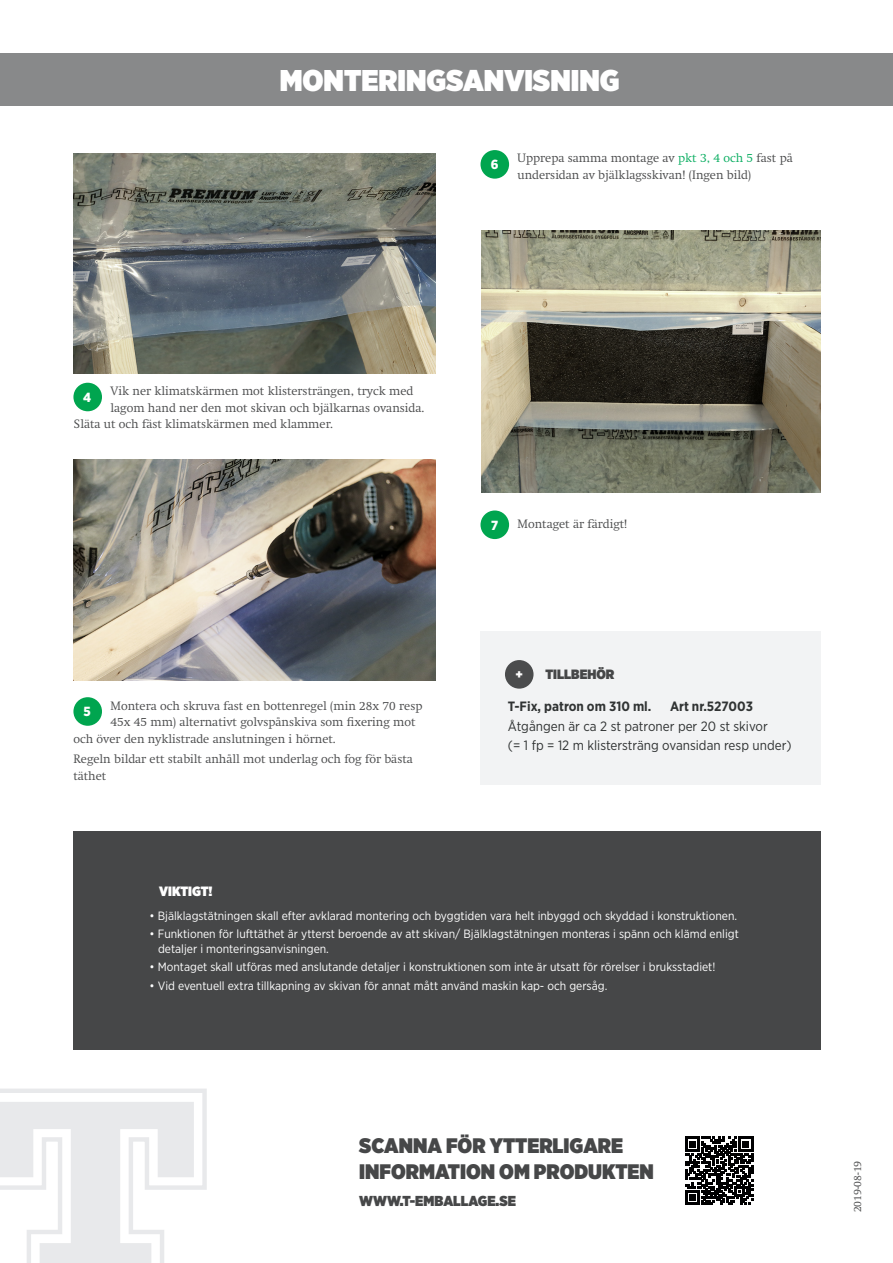
<style>
.page{position:relative;width:893px;height:1263px;background:#fff}
.page>*{position:absolute;margin:0;border:0;box-sizing:border-box;transform-origin:0 0}
.t1{font:900 30px "Gotham Narrow";color:#fff}
.t2{font:900 21px "Gotham Narrow";color:#464748}
.t3{font:900 14.4px "Gotham Narrow";color:#464748}
.t4{font:13.5px "Gotham Narrow";color:#303333}
.t5{font:700 13.5px "Gotham Narrow";color:#303333}
.t6{font:900 13.5px "Gotham Narrow";color:#464748}
.t7{font:900 13.5px "Gotham Narrow";color:#fff}
.t8{font:900 13.2px "Gotham Narrow";color:#fff}
.t9{font:300 12px/16.5px "Swift";color:#4b4c4d}
.t10{font:12px/14.4px "Gotham Narrow";color:#fff}
.t11{font:300 10.5px "Swift";color:#4b4c4d}
.s1{color:#0bae62}
</style>
<div class="page">
<svg style="left:0;top:1089px;width:207px;height:174px"></svg>
<div style="left:0;top:53px;width:893px;height:52px;background:#88898a"></div>
<svg style="left:685px;top:1137px;width:68px;height:67px"></svg>
<div style="left:73px;top:831px;width:748px;height:219px;background:#464748"></div>
<img style="left:73px;top:460px;width:363px;height:220px">
<img style="left:73px;top:153px;width:363px;height:221px">
<img style="left:482px;top:230px;width:339px;height:262px">
<div style="left:73px;top:697px;width:29px;height:29px;background:#00a54f;border-radius:50%"></div>
<div style="left:480px;top:150px;width:29px;height:29px;background:#00a54f;border-radius:50%"></div>
<div style="left:480px;top:510px;width:29px;height:29px;background:#00a54f;border-radius:50%"></div>
<div style="left:480px;top:631px;width:341px;height:154px;background:#f2f3f4"></div>
<div style="left:505px;top:660px;width:28px;height:29px;background:#4b4c4d;border-radius:50%"></div>
<div style="left:73px;top:383px;width:29px;height:28px;background:#00a54f;border-radius:50%"></div>
<p class="t1" style="left:280px;top:60px;width:341px">MONTERINGSANVISNING</p>
<p class="t8" style="left:491px;top:156px;width:9px">6</p>
<p class="t9" style="left:518px;top:150px;width:277px">Upprepa samma montage av <span class="s1">pkt 3, 4 och 5</span> fast på undersidan av bjälklagsskivan! (Ingen bild)</p>
<p class="t9" style="left:111px;top:383px;width:304px">Vik ner klimatskärmen mot klistersträngen, tryck med</p>
<p class="t9" style="left:111px;top:399px;width:315px">lagom hand ner den mot skivan och bjälkarnas ovansida.</p>
<p class="t9" style="left:74px;top:416px;width:261px">Släta ut och fäst klimatskärmen med klammer.</p>
<p class="t8" style="left:83px;top:388px;width:10px">4</p>
<p class="t9" style="left:111px;top:697px;width:313px">Montera och skruva fast en bottenregel (min 28x 70 resp</p>
<p class="t9" style="left:111px;top:714px;width:306px">45x 45 mm) alternativt golvspånskiva som fixering mot</p>
<p class="t9" style="left:73px;top:730px;width:264px">och över den nyklistrade anslutningen i hörnet.</p>
<p class="t9" style="left:73px;top:751px;width:341px">Regeln bildar ett stabilt anhåll mot underlag och fog för bästa täthet</p>
<p class="t8" style="left:84px;top:703px;width:9px">5</p>
<p class="t8" style="left:491px;top:516px;width:9px">7</p>
<p class="t9" style="left:518px;top:516px;width:111px">Montaget är färdigt!</p>
<p class="t8" style="left:515px;top:666px;width:9px">+</p>
<p class="t6" style="left:545px;top:665px;width:71px">TILLBEHÖR</p>
<p class="t5" style="left:508px;top:698px;width:145px">T-Fix, patron om 310 ml.</p>
<p class="t5" style="left:670px;top:698px;width:84px">Art nr.527003</p>
<p class="t4" style="left:508px;top:717px;width:261px">Åtgången är ca 2 st patroner per 20 st skivor</p>
<p class="t4" style="left:508px;top:737px;width:285px">(= 1 fp = 12 m klistersträng ovansidan resp under)</p>
<p class="t7" style="left:159px;top:882px;width:55px">VIKTIGT!</p>
<p class="t10" style="left:150px;top:908px;width:589px">• Bjälklagstätningen skall efter avklarad montering och byggtiden vara helt inbyggd och skyddad i konstruktionen.</p>
<p class="t10" style="left:158px;top:927px;width:582px;text-indent:-9px">• Funktionen för lufttäthet är ytterst beroende av att skivan/ Bjälklagstätningen monteras i spänn och klämd enligt detaljer i monteringsanvisningen.</p>
<p class="t10" style="left:150px;top:960px;width:567px">• Montaget skall utföras med anslutande detaljer i konstruktionen som inte är utsatt för rörelser i bruksstadiet!</p>
<p class="t10" style="left:150px;top:978px;width:459px">• Vid eventuell extra tillkapning av skivan för annat mått använd maskin kap- och gersåg.</p>
<p class="t2" style="left:359px;top:1132px;width:265px">SCANNA FÖR YTTERLIGARE</p>
<p class="t2" style="left:359px;top:1157px;width:296px">INFORMATION OM PRODUKTEN</p>
<p class="t3" style="left:359px;top:1191px;width:158px">WWW.T-EMBALLAGE.SE</p>
<p class="t11" style="left:851px;top:1212px;width:53px;rotate:-90deg">2019-08-19</p>
</div>
